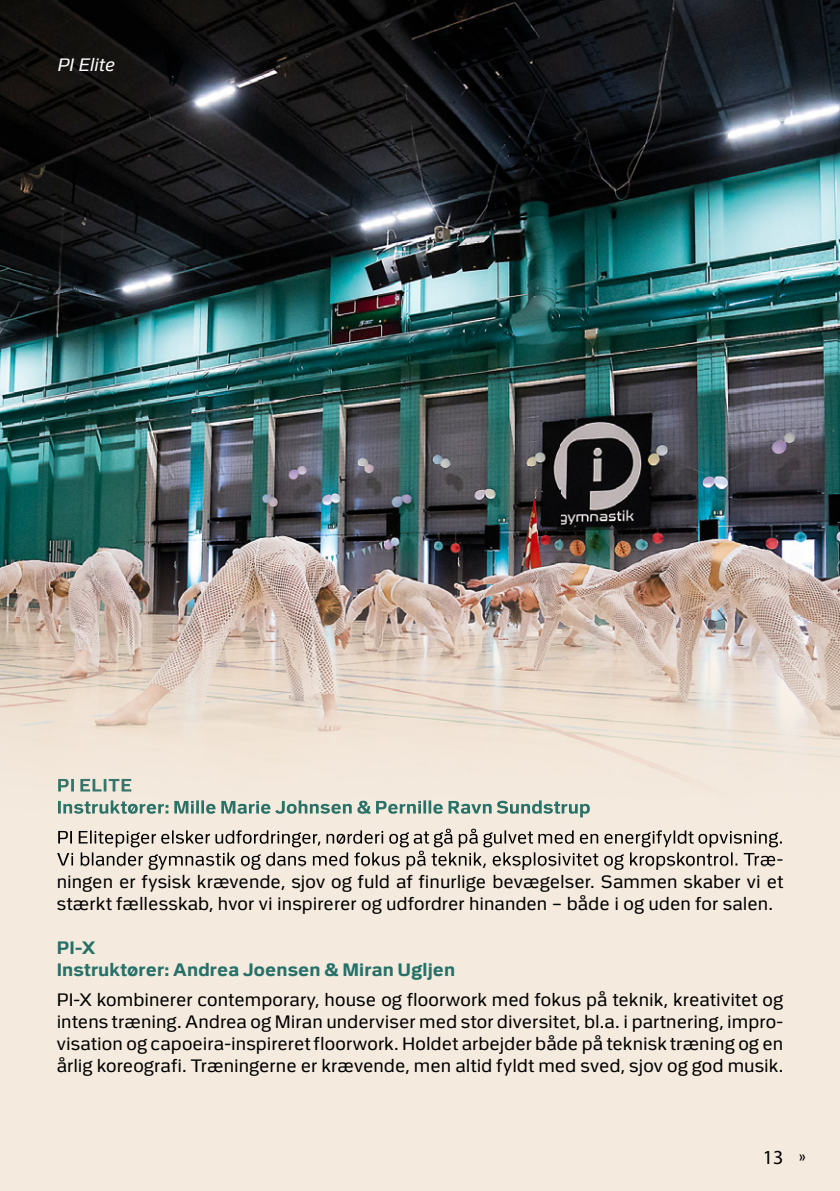
<style>
.page{position:relative;width:840px;height:1191px;background:#fff}
.page>*{position:absolute;margin:0;border:0;box-sizing:border-box;transform-origin:0 0}
.t1{font:20px "Myriad Pro";color:#000}
.t2{font:18px/22px "Politi";letter-spacing:.005em;color:#000}
.t3{font:700 18px/22px "Politi";letter-spacing:.005em;color:#257068}
.t4{font:italic 18px "Politi";color:#fff}
</style>
<div class="page">
<div style="left:0;top:0;width:839px;height:1191px;background:#f4eade"></div>
<img style="left:0;top:0;width:839px;height:861px">
<img style="left:58px;top:779px;width:73px;height:12px">
<img style="left:58px;top:800px;width:531px;height:17px">
<img style="left:58px;top:828px;width:724px;height:19px">
<img style="left:57px;top:850px;width:725px;height:16px">
<p class="t4" style="left:57px;top:55px;width:59px">PI Elite</p>
<p class="t2" style="left:57px;top:870px;width:727px">ningen er fysisk krævende, sjov og fuld af finurlige bevægelser. Sammen skaber vi et stærkt fællesskab, hvor vi inspirerer og udfordrer hinanden – både i og uden for salen.</p>
<p class="t3" style="left:57px;top:936px;width:400px">PI-X<br>Instruktører: Andrea Joensen &amp; Miran Ugljen</p>
<p class="t2" style="left:57px;top:988px;width:727px;text-align:justify">PI-X kombinerer contemporary, house og floorwork med fokus på teknik, kreativitet og intens træning. Andrea og Miran underviser med stor diversitet, bl.a. i partnering, impro&shy;visation og capoeira-inspireret floorwork. Holdet arbejder både på teknisk træning og en årlig koreografi. Træningerne er krævende, men altid fyldt med sved, sjov og god musik.</p>
<p class="t1" style="left:762px;top:1144px;width:22px">13</p>
<p class="t2" style="left:798px;top:1144px;width:9px">»</p>
</div>
